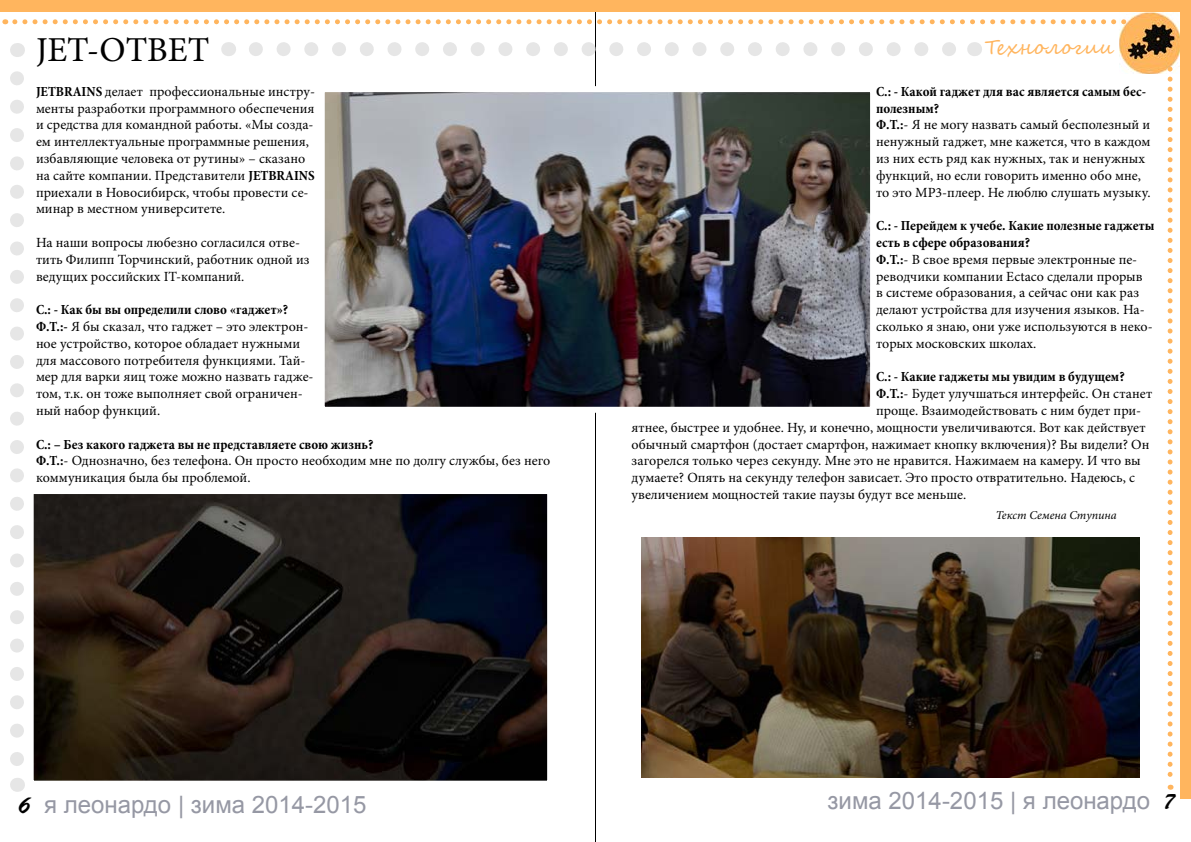
<style>
.page{position:relative;width:1191px;height:842px;background:#fff}
.page>*{position:absolute;margin:0;border:0;box-sizing:border-box;transform-origin:0 0}
.t1{font:35px "Minion Pro";color:#000}
.t2{font:24px "Arial";color:#9698a4}
.t3{font:20px "Segoe Script";color:#ffb55e}
.t4{font:14px/16.8px "Minion Pro";color:#000}
.t5{font:700 condensed 14px "Minion Pro";color:#000}
.t6{font:italic 12px "Minion Pro";color:#000}
.s1{font-weight:700;font-stretch:condensed}
.s2{font-family:"Brush Script Std";color:#000}
.s3{font-family:"Brush Script";color:#000}
</style>
<div class="page">
<hr style="left:595px;top:0;width:1px;height:842px;background:#000">
<img style="left:1119px;top:12px;width:61px;height:62px">
<div style="left:0;top:1px;width:1191px;height:11px;background:#ffb55e"></div>
<svg style="left:1167px;top:69px;width:5px;height:721px"></svg>
<div style="left:1180px;top:11px;width:10px;height:788px;background:#ffb55e"></div>
<svg style="left:15px;top:19px;width:1118px;height:5px"></svg>
<img style="left:641px;top:538px;width:498px;height:239px">
<img style="left:326px;top:93px;width:543px;height:313px">
<div style="left:319px;top:86px;width:557px;height:327px;border:6px solid #fff"></div>
<img style="left:35px;top:495px;width:511px;height:285px">
<div style="left:29px;top:489px;width:523px;height:297px;border:5px solid #fff"></div>
<svg style="left:10px;top:78px;width:14px;height:688px"></svg>
<svg style="left:17px;top:43px;width:1px;height:14px"></svg>
<svg style="left:17px;top:778px;width:1px;height:14px"></svg>
<svg style="left:256px;top:42px;width:700px;height:14px"></svg>
<svg style="left:228px;top:42px;width:1px;height:14px"></svg>
<svg style="left:974px;top:42px;width:1px;height:14px"></svg>
<h1 class="t1" style="left:36px;top:27px;width:175px">JET-ОТВЕТ</h1>
<p class="t4" style="left:36px;top:83px;width:280px"><span class="s1">JETBRAINS</span> делает профессиональные инстру&shy;менты разработки программного обеспечения и средства для командной работы. «Мы созда&shy;ем интеллектуальные программные решения, избавляющие человека от рутины» – сказано на сайте компании. Представители <span class="s1">JETBRAINS </span>приехали в Новосибирск, чтобы провести се&shy;минар в местном университете.</p>
<p class="t4" style="left:36px;top:234px;width:275px">На наши вопросы любезно согласился отве&shy;тить Филипп Торчинский, работник одной из ведущих российских IT-компаний.</p>
<p class="t4" style="left:36px;top:301px;width:279px"><span class="s1">С.: - Как бы вы определили слово «гаджет»?<br>Ф.Т.:-</span> Я бы сказал, что гаджет – это электрон&shy;ное устройство, которое обладает нужными для массового потребителя функциями. Тай&shy;мер для варки яиц тоже можно назвать гадже&shy;том, т.к. он тоже выполняет свой ограничен&shy;ный набор функций.</p>
<p class="t4" style="left:36px;top:436px;width:516px"><span class="s1">С.: – Без какого гаджета вы не представляете свою жизнь?<br>Ф.Т.:</span>- Однозначно, без телефона. Он просто необходим мне по долгу службы, без него коммуникация была бы проблемой.</p>
<h3 class="t3" style="left:984px;top:31px;width:130px">Технологии</h3>
<p class="t4" style="left:876px;top:83px;width:276px"><span class="s1">С.: - Какой гаджет для вас является самым бес&shy;полезным?<br>Ф.Т.:</span>- Я не могу назвать самый бесполезный и ненужный гаджет, мне кажется, что в каждом из них есть ряд как нужных, так и ненужных функций, но если говорить именно обо мне, то это MP3-плеер. Не люблю слушать музыку.</p>
<p class="t4" style="left:876px;top:217px;width:280px"><span class="s1">С.: - Перейдем к учебе. Какие полезные гаджеты есть в сфере образования?<br>Ф.Т.:</span>- В свое время первые электронные пе&shy;реводчики компании Ectaco сделали прорыв<br>в системе образования, а сейчас они как раз делают устройства для изучения языков. На&shy;сколько я знаю, они уже используются в неко&shy;торых московских школах.</p>
<p class="t5" style="left:876px;top:367px;width:250px">С.: - Какие гаджеты мы увидим в будущем?</p>
<p class="t4" style="left:876px;top:385px;width:278px"><span class="s1">Ф.Т.:</span>- Будет улучшаться интерфейс. Он станет</p>
<p class="t4" style="left:876px;top:402px;width:267px">проще. Взаимодействовать с ним будет при-</p>
<p class="t4" style="left:631px;top:419px;width:516px">ятнее, быстрее и удобнее. Ну, и конечно, мощности увеличиваются. Вот как действует</p>
<p class="t4" style="left:631px;top:436px;width:519px">обычный смартфон (достает смартфон, нажимает кнопку включения)? Вы видели? Он</p>
<p class="t4" style="left:631px;top:453px;width:511px">загорелся только через секунду. Мне это не нравится. Нажимаем на камеру. И что вы</p>
<p class="t4" style="left:631px;top:469px;width:505px">думаете? Опять на секунду телефон зависает. Это просто отвратительно. Надеюсь, с</p>
<p class="t4" style="left:631px;top:486px;width:336px">увеличением мощностей такие паузы будут все меньше.</p>
<p class="t6" style="left:995px;top:507px;width:122px">Текст Семена Ступина</p>
<h2 class="t2" style="left:17px;top:789px;width:351px"><span class="s2">6</span> я леонардо | зима 2014-2015</h2>
<h2 class="t2" style="left:827px;top:785px;width:348px">зима 2014-2015 | я леонардо <span class="s3">7</span></h2>
</div>
